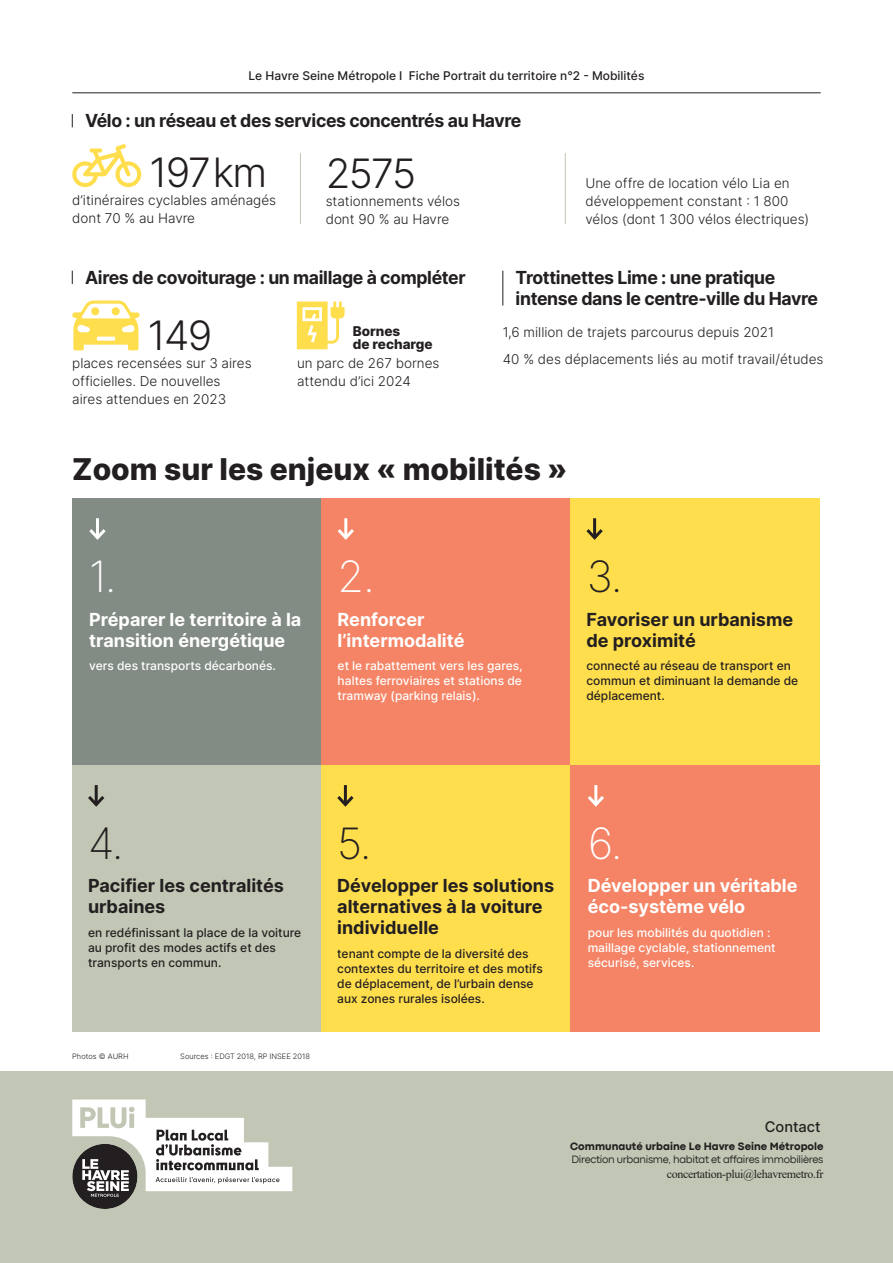
<style>
.page{position:relative;width:893px;height:1263px;background:#fff}
.page>*{position:absolute;margin:0;border:0;box-sizing:border-box;transform-origin:0 0}
.t1{font:200 43.2px "Inter";color:#fff}
.t2{font:200 43.2px "Inter";color:#231f20}
.t3{font:300 40.5px "Inter";letter-spacing:-.04em;color:#231f20}
.t4{font:800 30px "Inter";color:#231f20}
.t5{font:700 18px/21.6px "Inter";letter-spacing:-.02em;color:#231f20}
.t6{font:700 18px/21px "Inter";color:#231f20}
.t7{font:700 18px/21px "Inter";color:#fff}
.t8{font:500 14.7px "Inter";color:#231f20}
.t9{font:300 13.5px/18px "Inter";color:#231f20}
.t10{font:800 13.5px/13.5px "Inter";color:#231f20}
.t11{font:500 12px/15px "Inter";color:#231f20}
.t12{font:500 12px/15px "Inter";color:#fff}
.t13{font:12px "Times New Roman";letter-spacing:-.03em;color:#231f20}
.t14{font:10.95px "Codec Pro News";letter-spacing:-.03em;color:#231f20}
.t15{font:800 10.95px "Codec Pro";color:#231f20}
.t16{font:300 7.5px "Inter";color:#231f20}
</style>
<div class="page">
<hr style="left:892px;top:0;width:1px;height:1263px;background:#c1c7b4">
<div style="left:0;top:1071px;width:893px;height:192px;background:#c1c7b4"></div>
<svg style="left:72px;top:1099px;width:220px;height:110px"></svg>
<div style="left:72px;top:498px;width:249px;height:267px;background:#838c84"></div>
<div style="left:321px;top:498px;width:250px;height:267px;background:#f48465"></div>
<div style="left:571px;top:498px;width:249px;height:267px;background:#ffde4e"></div>
<hr style="left:96px;top:518px;width:3px;height:20px;background:#fff">
<svg style="left:89px;top:529px;width:17px;height:11px"></svg>
<svg style="left:72px;top:114px;width:1px;height:13px"></svg>
<svg style="left:72px;top:271px;width:1px;height:13px"></svg>
<hr style="left:502px;top:271px;width:1px;height:34px;background:#231f20">
<svg style="left:72px;top:144px;width:69px;height:44px"></svg>
<svg style="left:72px;top:300px;width:68px;height:50px"></svg>
<div style="left:91px;top:307px;width:8px;height:8px;background:#ffde4e;border-radius:50%"></div>
<div style="left:112px;top:307px;width:8px;height:8px;background:#ffde4e;border-radius:50%"></div>
<hr style="left:300px;top:153px;width:1px;height:71px;background:#c1c7b4">
<hr style="left:565px;top:153px;width:1px;height:71px;background:#c1c7b4">
<svg style="left:297px;top:302px;width:48px;height:47px"></svg>
<div style="left:72px;top:765px;width:249px;height:267px;background:#c1c7b4"></div>
<div style="left:321px;top:765px;width:250px;height:267px;background:#ffde4e"></div>
<div style="left:571px;top:765px;width:249px;height:267px;background:#f48465"></div>
<hr style="left:594px;top:785px;width:3px;height:19px;background:#fff">
<svg style="left:588px;top:793px;width:16px;height:14px"></svg>
<hr style="left:95px;top:785px;width:3px;height:19px;background:#231f20">
<svg style="left:88px;top:793px;width:17px;height:14px"></svg>
<hr style="left:72px;top:93px;width:749px;height:1px;background:#231f20">
<hr style="left:344px;top:518px;width:3px;height:20px;background:#fff">
<svg style="left:337px;top:526px;width:17px;height:14px"></svg>
<hr style="left:593px;top:518px;width:3px;height:20px;background:#231f20">
<svg style="left:586px;top:526px;width:17px;height:14px"></svg>
<hr style="left:344px;top:785px;width:3px;height:19px;background:#231f20">
<svg style="left:337px;top:793px;width:17px;height:14px"></svg>
<p class="t11" style="left:249px;top:68px;width:397px">Le Havre Seine Métropole I Fiche Portrait du territoire n°2 - Mobilités</p>
<h3 class="t5" style="left:85px;top:110px;width:438px">Vélo : un réseau et des services concentrés au Havre</h3>
<h2 class="t3" style="left:149px;top:143px;width:119px">197km</h2>
<p class="t9" style="left:72px;top:191px;width:205px">d’itinéraires cyclables aménagés dont 70 % au Havre</p>
<h2 class="t3" style="left:326px;top:144px;width:92px">2575</h2>
<p class="t9" style="left:326px;top:192px;width:136px">stationnements vélos dont 90 % au Havre</p>
<p class="t9" style="left:585px;top:174px;width:225px">Une offre de location vélo Lia en développement constant : 1 800 vélos (dont 1 300 vélos électriques)</p>
<h3 class="t5" style="left:85px;top:266px;width:382px">Aires de covoiturage : un maillage à compléter</h3>
<h3 class="t5" style="left:516px;top:266px;width:304px">Trottinettes Lime : une pratique intense dans le centre-ville du Havre</h3>
<h2 class="t3" style="left:148px;top:306px;width:66px">149</h2>
<p class="t9" style="left:72px;top:354px;width:181px">places recensées sur 3 aires officielles. De nouvelles aires attendues en 2023</p>
<p class="t10" style="left:353px;top:324px;width:81px">Bornes<br>de recharge</p>
<p class="t9" style="left:297px;top:353px;width:144px">un parc de 267 bornes attendu d’ici 2024</p>
<p class="t9" style="left:503px;top:319px;width:322px;line-height:26.5px">1,6 million de trajets parcourus depuis 2021<br>40 % des déplacements liés au motif travail/études</p>
<h3 class="t4" style="left:72px;top:447px;width:496px">Zoom sur les enjeux « mobilités »</h3>
<h1 class="t1" style="left:89px;top:545px;width:28px">1.</h1>
<h3 class="t7" style="left:89px;top:608px;width:214px">Préparer le territoire à la transition énergétique</h3>
<p class="t12" style="left:89px;top:658px;width:188px">vers des transports décarbonés.</p>
<h1 class="t1" style="left:338px;top:545px;width:38px">2.</h1>
<h3 class="t7" style="left:338px;top:608px;width:128px">Renforcer l’intermodalité</h3>
<p class="t12" style="left:338px;top:658px;width:187px;text-align:justify">et le rabattement vers les gares, haltes ferroviaires et stations de tramway (parking relais).</p>
<h1 class="t2" style="left:586px;top:545px;width:37px">3.</h1>
<h3 class="t6" style="left:586px;top:608px;width:208px">Favoriser un urbanisme de proximité</h3>
<p class="t11" style="left:586px;top:658px;width:213px">connecté au réseau de transport en commun et diminuant la demande de déplacement.</p>
<h1 class="t2" style="left:88px;top:811px;width:37px">4.</h1>
<h3 class="t6" style="left:88px;top:875px;width:197px">Pacifier les centralités urbaines</h3>
<p class="t11" style="left:88px;top:925px;width:215px">en redéfinissant la place de la voiture au profit des modes actifs et des transports en commun.</p>
<p class="t16" style="left:72px;top:1051px;width:58px">Photos © AURH</p>
<p class="t16" style="left:180px;top:1051px;width:131px">Sources : EDGT 2018, RP INSEE 2018</p>
<h1 class="t2" style="left:337px;top:811px;width:36px">5.</h1>
<h3 class="t6" style="left:337px;top:875px;width:219px">Développer les solutions alternatives à la voiture individuelle</h3>
<p class="t11" style="left:337px;top:946px;width:207px">tenant compte de la diversité des contextes du territoire et des motifs de déplacement, de l’urbain dense aux zones rurales isolées.</p>
<h1 class="t1" style="left:588px;top:811px;width:36px">6.</h1>
<h3 class="t7" style="left:588px;top:875px;width:211px">Développer un véritable éco-système vélo</h3>
<p class="t12" style="left:588px;top:925px;width:189px">pour les mobilités du quotidien : maillage cyclable, stationnement sécurisé, services.</p>
<p class="t8" style="left:765px;top:1116px;width:57px">Contact</p>
<p class="t15" style="left:570px;top:1140px;width:255px">Communauté urbaine Le Havre Seine Métropole</p>
<p class="t14" style="left:571px;top:1153px;width:254px">Direction urbanisme, habitat et affaires immobilières</p>
<p class="t13" style="left:667px;top:1165px;width:158px">concertation-plui@lehavremetro.fr</p>
</div>
